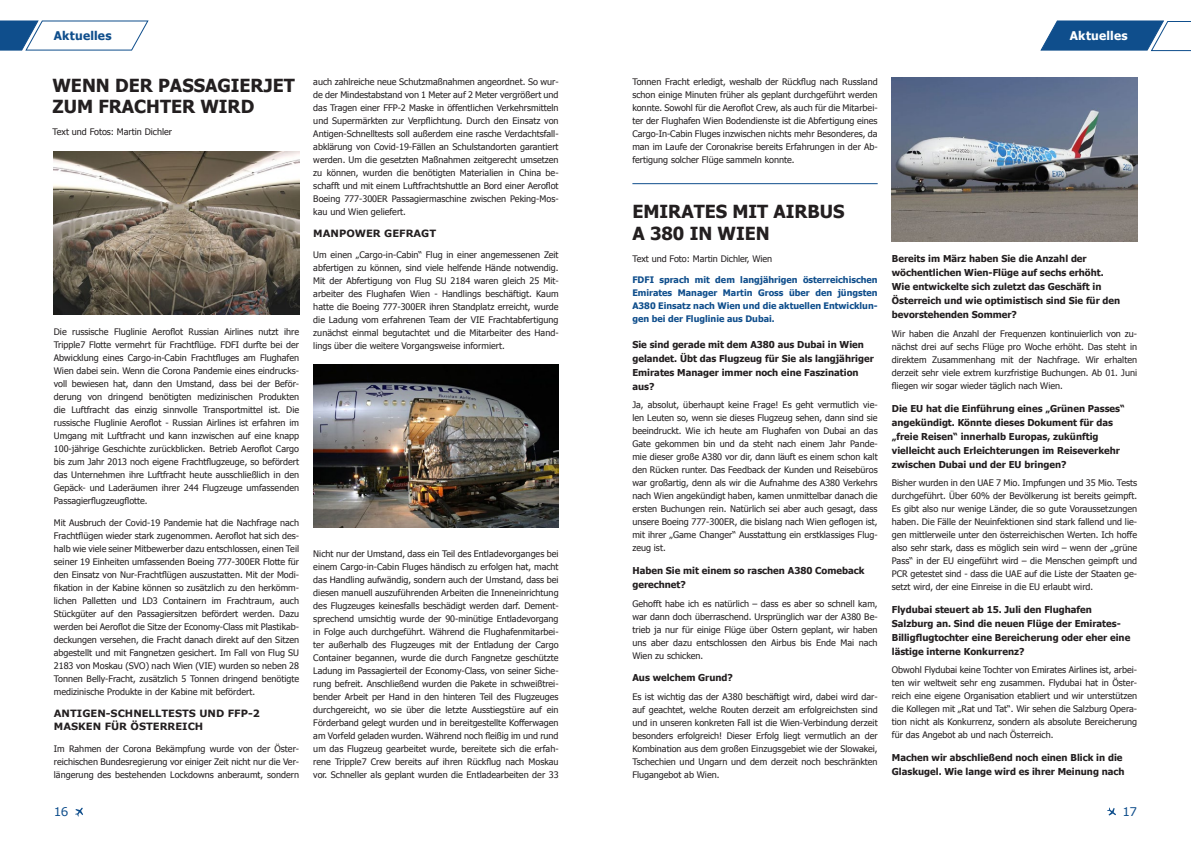
<style>
.page{position:relative;width:1191px;height:842px;background:#fff}
.page>*{position:absolute;margin:0;border:0;box-sizing:border-box;transform-origin:0 0}
.t1{font:700 18px/21.6px "Tahoma";color:#231f20}
.t2{font:700 12px "Tahoma";letter-spacing:.02em;color:#0f4e8c}
.t3{font:700 12px "Tahoma";letter-spacing:.02em;color:#fff}
.t4{font:12px "Verdana";color:#0f4e8c}
.t5{font:700 10px/13.5px "Verdana";color:#231f20}
.t6{font:700 9.5px/14px "Tahoma";color:#231f20}
.t7{font:9px/13px "Tahoma";color:#231f20;text-align:justify}
.t8{font:700 9px/13px "Tahoma";color:#0f4e8c;text-align:justify}
</style>
<div class="page">
<svg style="left:75px;top:808px;width:8px;height:9px"></svg>
<svg style="left:1107px;top:807px;width:9px;height:8px"></svg>
<svg style="left:0;top:20px;width:149px;height:31px"></svg>
<svg style="left:1040px;top:20px;width:151px;height:31px"></svg>
<img style="left:54px;top:152px;width:245px;height:163px">
<img style="left:313px;top:364px;width:245px;height:164px">
<hr style="left:632px;top:183px;width:245px;height:1px;background:#0f4e8c">
<img style="left:892px;top:78px;width:245px;height:163px">
<h2 class="t2" style="left:54px;top:27px;width:59px">Aktuelles</h2>
<h2 class="t3" style="left:1069px;top:27px;width:59px">Aktuelles</h2>
<h1 class="t1" style="left:52px;top:73px;width:244px">WENN DER PASSAGIERJET<br>ZUM FRACHTER WIRD</h1>
<p class="t7" style="left:52px;top:125px;width:121px">Text und Fotos: Martin Dichler</p>
<p class="t7" style="left:313px;top:75px;width:247px">auch zahlreiche neue Schutzmaßnahmen angeordnet. So wur&shy;de der Mindestabstand von 1 Meter auf 2 Meter vergrößert und das Tragen einer FFP-2 Maske in öffentlichen Verkehrsmitteln und Supermärkten zur Verpflichtung. Durch den Einsatz von Antigen-Schnelltests soll außerdem eine rasche Verdachtsfall&shy;abklärung von Covid-19-Fällen an Schulstandorten garantiert werden. Um die gesetzten Maßnahmen zeitgerecht umsetzen zu können, wurden die benötigten Materialien in China be&shy;schafft und mit einem Luftfrachtshuttle an Bord einer Aeroflot Boeing 777-300ER Passagiermaschine zwischen Peking-Mos&shy;kau und Wien geliefert.</p>
<p class="t5" style="left:313px;top:227px;width:124px">MANPOWER GEFRAGT</p>
<p class="t7" style="left:313px;top:248px;width:247px">Um einen „Cargo-in-Cabin“ Flug in einer angemessenen Zeit abfertigen zu können, sind viele helfende Hände notwendig.<br>Mit der Abfertigung von Flug SU 2184 waren gleich 25 Mit&shy;arbeiter des Flughafen Wien - Handlings beschäftigt. Kaum hatte die Boeing 777-300ER ihren Standplatz erreicht, wurde die Ladung vom erfahrenen Team der VIE Frachtabfertigung zunächst einmal begutachtet und die Mitarbeiter des Hand&shy;lings über die weitere Vorgangsweise informiert.</p>
<p class="t7" style="left:632px;top:75px;width:247px">Tonnen Fracht erledigt, weshalb der Rückflug nach Russland schon einige Minuten früher als geplant durchgeführt werden konnte. Sowohl für die Aeroflot Crew, als auch für die Mitarbei&shy;ter der Flughafen Wien Bodendienste ist die Abfertigung eines Cargo-In-Cabin Fluges inzwischen nichts mehr Besonderes, da man im Laufe der Coronakrise bereits Erfahrungen in der Ab&shy;fertigung solcher Flüge sammeln konnte.</p>
<h1 class="t1" style="left:632px;top:200px;width:214px">EMIRATES MIT AIRBUS<br>A 380 IN WIEN</h1>
<p class="t7" style="left:632px;top:252px;width:141px">Text und Foto: Martin Dichler, Wien</p>
<p class="t8" style="left:632px;top:273px;width:247px">FDFI sprach mit dem langjährigen österreichischen Emirates Manager Martin Gross über den jüngsten A380 Einsatz nach Wien und die aktuellen Entwicklun&shy;gen bei der Fluglinie aus Dubai.</p>
<p class="t6" style="left:632px;top:337px;width:243px">Sie sind gerade mit dem A380 aus Dubai in Wien gelandet. Übt das Flugzeug für Sie als langjähriger Emirates Manager immer noch eine Faszination aus?</p>
<p class="t7" style="left:632px;top:398px;width:247px">Ja, absolut, überhaupt keine Frage! Es geht vermutlich vie&shy;len Leuten so, wenn sie dieses Flugzeug sehen, dann sind sie beeindruckt. Wie ich heute am Flughafen von Dubai an das Gate gekommen bin und da steht nach einem Jahr Pande&shy;mie dieser große A380 vor dir, dann läuft es einem schon kalt den Rücken runter. Das Feedback der Kunden und Reisebüros war großartig, denn als wir die Aufnahme des A380 Verkehrs nach Wien angekündigt haben, kamen unmittelbar danach die ersten Buchungen rein. Natürlich sei aber auch gesagt, dass unsere Boeing 777-300ER, die bislang nach Wien geflogen ist, mit ihrer „Game Changer“ Ausstattung ein erstklassiges Flug&shy;zeug ist.</p>
<p class="t6" style="left:632px;top:563px;width:234px">Haben Sie mit einem so raschen A380 Comeback gerechnet?</p>
<p class="t7" style="left:632px;top:596px;width:247px">Gehofft habe ich es natürlich – dass es aber so schnell kam, war dann doch überraschend. Ursprünglich war der A380 Be&shy;trieb ja nur für einige Flüge über Ostern geplant, wir haben uns aber dazu entschlossen den Airbus bis Ende Mai nach Wien zu schicken.</p>
<p class="t6" style="left:632px;top:670px;width:102px">Aus welchem Grund?</p>
<p class="t7" style="left:632px;top:690px;width:247px">Es ist wichtig das der A380 beschäftigt wird, dabei wird dar&shy;auf geachtet, welche Routen derzeit am erfolgreichsten sind und in unseren konkreten Fall ist die Wien-Verbindung derzeit besonders erfolgreich! Dieser Erfolg liegt vermutlich an der Kombination aus dem großen Einzugsgebiet wie der Slowakei, Tschechien und Ungarn und dem derzeit noch beschränkten Flugangebot ab Wien.</p>
<p class="t6" style="left:892px;top:251px;width:230px">Bereits im März haben Sie die Anzahl der wöchentlichen Wien-Flüge auf sechs erhöht.<br>Wie entwickelte sich zuletzt das Geschäft in Österreich und wie optimistisch sind Sie für den bevorstehenden Sommer?</p>
<p class="t7" style="left:892px;top:327px;width:247px">Wir haben die Anzahl der Frequenzen kontinuierlich von zu&shy;nächst drei auf sechs Flüge pro Woche erhöht. Das steht in direktem Zusammenhang mit der Nachfrage. Wir erhalten derzeit sehr viele extrem kurzfristige Buchungen. Ab 01. Juni fliegen wir sogar wieder täglich nach Wien.</p>
<p class="t6" style="left:892px;top:401px;width:234px">Die EU hat die Einführung eines „Grünen Passes“ angekündigt. Könnte dieses Dokument für das „freie Reisen“ innerhalb Europas, zukünftig vielleicht auch Erleichterungen im Reiseverkehr zwischen Dubai und der EU bringen?</p>
<p class="t7" style="left:892px;top:476px;width:247px">Bisher wurden in den UAE 7 Mio. Impfungen und 35 Mio. Tests durchgeführt. Über 60% der Bevölkerung ist bereits geimpft.<br>Es gibt also nur wenige Länder, die so gute Voraussetzungen haben. Die Fälle der Neuinfektionen sind stark fallend und lie&shy;gen mittlerweile unter den österreichischen Werten. Ich hoffe also sehr stark, dass es möglich sein wird – wenn der „grüne Pass“ in der EU eingeführt wird – die Menschen geimpft und PCR getestet sind - dass die UAE auf die Liste der Staaten ge&shy;setzt wird, der eine Einreise in die EU erlaubt wird.</p>
<p class="t6" style="left:892px;top:602px;width:240px">Flydubai steuert ab 15. Juli den Flughafen Salzburg an. Sind die neuen Flüge der Emirates-Billigflugtochter eine Bereicherung oder eher eine lästige interne Konkurrenz?</p>
<p class="t7" style="left:892px;top:663px;width:247px">Obwohl Flydubai keine Tochter von Emirates Airlines ist, arbei&shy;ten wir weltweit sehr eng zusammen. Flydubai hat in Öster&shy;reich eine eigene Organisation etabliert und wir unterstützen die Kollegen mit „Rat und Tat“. Wir sehen die Salzburg Opera&shy;tion nicht als Konkurrenz, sondern als absolute Bereicherung für das Angebot ab und nach Österreich.</p>
<p class="t6" style="left:892px;top:750px;width:234px">Machen wir abschließend noch einen Blick in die<br>Glaskugel. Wie lange wird es ihrer Meinung nach</p>
<p class="t7" style="left:54px;top:325px;width:247px">Die russische Fluglinie Aeroflot Russian Airlines nutzt ihre Tripple7 Flotte vermehrt für Frachtflüge. FDFI durfte bei der Abwicklung eines Cargo-in-Cabin Frachtfluges am Flughafen Wien dabei sein. Wenn die Corona Pandemie eines eindrucks&shy;voll bewiesen hat, dann den Umstand, dass bei der Beför&shy;derung von dringend benötigten medizinischen Produkten die Luftfracht das einzig sinnvolle Transportmittel ist. Die russische Fluglinie Aeroflot - Russian Airlines ist erfahren im Umgang mit Luftfracht und kann inzwischen auf eine knapp 100-jährige Geschichte zurückblicken. Betrieb Aeroflot Cargo bis zum Jahr 2013 noch eigene Frachtflugzeuge, so befördert das Unternehmen ihre Luftfracht heute ausschließlich in den Gepäck- und Laderäumen ihrer 244 Flugzeuge umfassenden Passagierflugzeugflotte.</p>
<p class="t7" style="left:54px;top:515px;width:247px">Mit Ausbruch der Covid-19 Pandemie hat die Nachfrage nach Frachtflügen wieder stark zugenommen. Aeroflot hat sich des&shy;halb wie viele seiner Mitbewerber dazu entschlossen, einen Teil seiner 19 Einheiten umfassenden Boeing 777-300ER Flotte für den Einsatz von Nur-Frachtflügen auszustatten. Mit der Modi&shy;fikation in der Kabine können so zusätzlich zu den herkömm&shy;lichen Palletten und LD3 Containern im Frachtraum, auch Stückgüter auf den Passagiersitzen befördert werden. Dazu werden bei Aeroflot die Sitze der Economy-Class mit Plastikab&shy;deckungen versehen, die Fracht danach direkt auf den Sitzen abgestellt und mit Fangnetzen gesichert. Im Fall von Flug SU 2183 von Moskau (SVO) nach Wien (VIE) wurden so neben 28<br>Tonnen Belly-Fracht, zusätzlich 5 Tonnen dringend benötigte medizinische Produkte in der Kabine mit befördert.</p>
<p class="t5" style="left:54px;top:706px;width:208px">ANTIGEN-SCHNELLTESTS UND FFP-2<br>MASKEN FÜR ÖSTERREICH</p>
<p class="t7" style="left:54px;top:742px;width:247px">Im Rahmen der Corona Bekämpfung wurde von der Öster&shy;reichischen Bundesregierung vor einiger Zeit nicht nur die Ver&shy;längerung des bestehenden Lockdowns anberaumt, sondern</p>
<p class="t7" style="left:313px;top:546px;width:247px">Nicht nur der Umstand, dass ein Teil des Entladevorganges bei einem Cargo-in-Cabin Fluges händisch zu erfolgen hat, macht das Handling aufwändig, sondern auch der Umstand, dass bei diesen manuell auszuführenden Arbeiten die Inneneinrichtung des Flugzeuges keinesfalls beschädigt werden darf. Dement&shy;sprechend umsichtig wurde der 90-minütige Entladevorgang in Folge auch durchgeführt. Während die Flughafenmitarbei&shy;ter außerhalb des Flugzeuges mit der Entladung der Cargo Container begannen, wurde die durch Fangnetze geschützte Ladung im Passagierteil der Economy-Class, von seiner Siche&shy;rung befreit. Anschließend wurden die Pakete in schweißtrei&shy;bender Arbeit per Hand in den hinteren Teil des Flugzeuges durchgereicht, wo sie über die letzte Ausstiegstüre auf ein Förderband gelegt wurden und in bereitgestellte Kofferwagen am Vorfeld geladen wurden. Während noch fleißig im und rund um das Flugzeug gearbeitet wurde, bereitete sich die erfah&shy;rene Tripple7 Crew bereits auf ihren Rückflug nach Moskau vor. Schneller als geplant wurden die Entladearbeiten der 33</p>
<h2 class="t4" style="left:54px;top:804px;width:16px">16</h2>
<h2 class="t4" style="left:1122px;top:804px;width:16px">17</h2>
</div>
